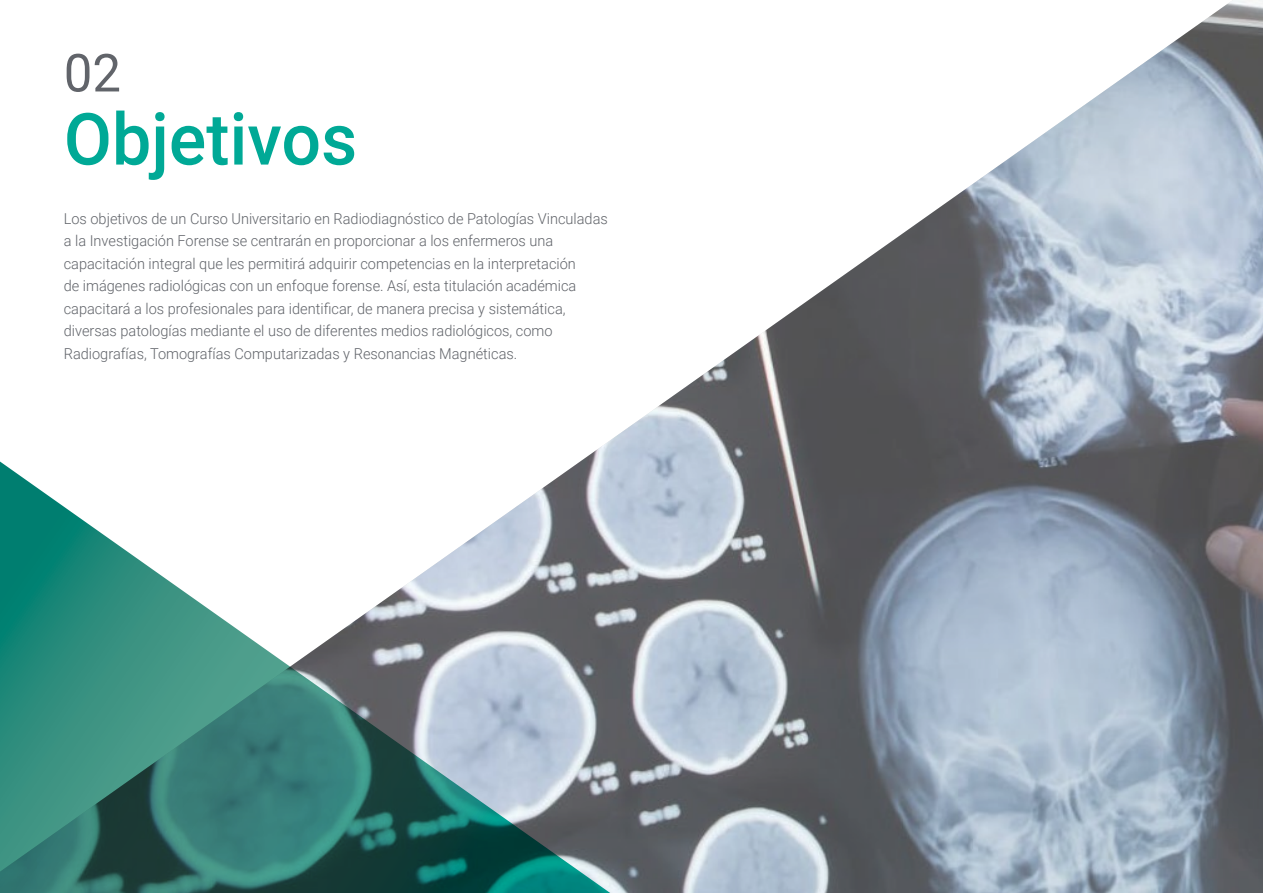
<style>
.page{position:relative;width:1263px;height:893px;background:#fff}
.page>*{position:absolute;margin:0;border:0;box-sizing:border-box;transform-origin:0 0}
.t1{font:500 72px "Roboto";color:#00a996}
.t2{font:52.5px "Roboto";color:#61646a}
.t3{font:300 15px/22.5px "Roboto";color:#61646a}
</style>
<div class="page">
<img style="left:603px;top:0;width:660px;height:893px">
<svg style="left:0;top:446px;width:640px;height:447px"></svg>
<h2 class="t2" style="left:64px;top:36px;width:59px">02</h2>
<h1 class="t1" style="left:64px;top:89px;width:295px">Objetivos</h1>
<p class="t3" style="left:64px;top:207px;width:546px">Los objetivos de un Curso Universitario en Radiodiagnóstico de Patologías Vinculadas a la Investigación Forense se centrarán en proporcionar a los enfermeros una capacitación integral que les permitirá adquirir competencias en la interpretación<br>de imágenes radiológicas con un enfoque forense. Así, esta titulación académica capacitará a los profesionales para identificar, de manera precisa y sistemática, diversas patologías mediante el uso de diferentes medios radiológicos, como Radiografías, Tomografías Computarizadas y Resonancias Magnéticas.</p>
</div>
